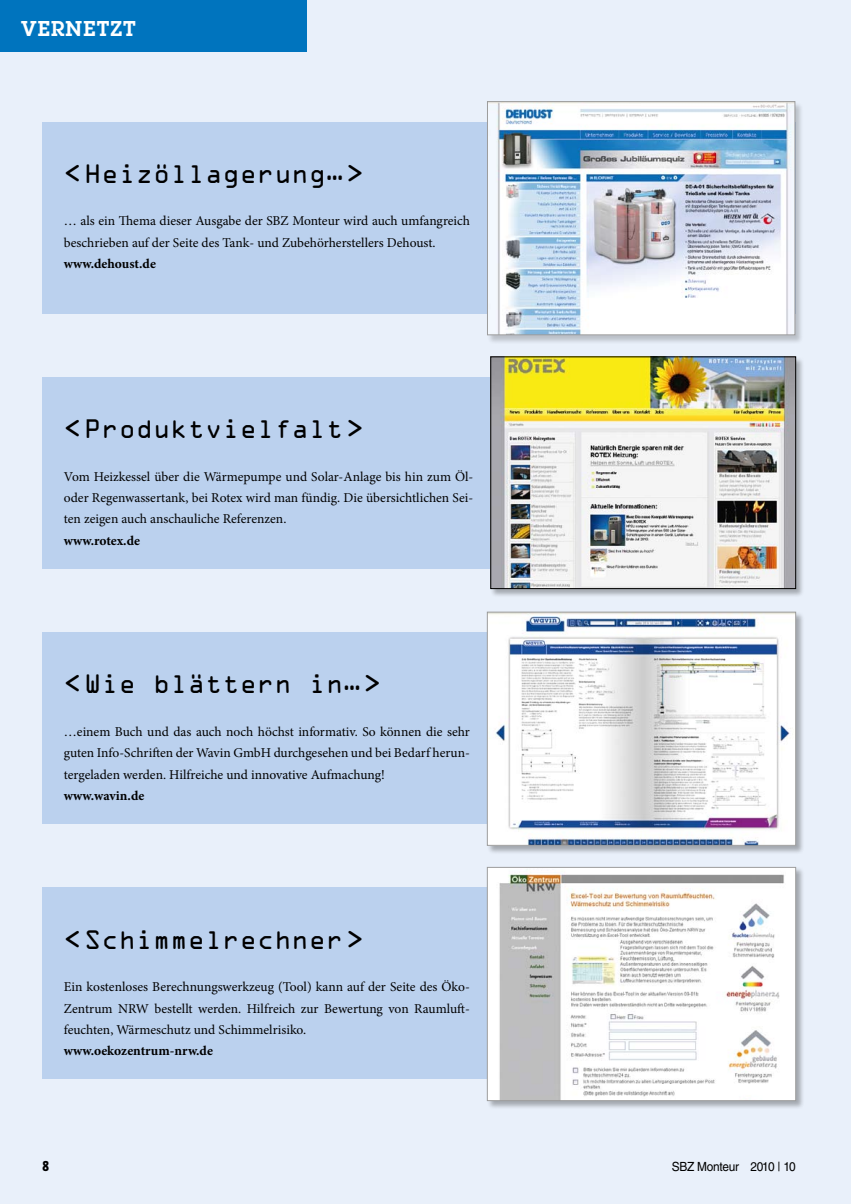
<style>
.page{position:relative;width:851px;height:1204px;background:#fff}
.page>*{position:absolute;margin:0;border:0;box-sizing:border-box;transform-origin:0 0}
.t1{font:24px "OCRA Std";color:#000}
.t2{font:600 21px "Lubalin Graph Std";letter-spacing:.05em;color:#fff}
.t3{font:13.5px/21.3px "Minion Pro";color:#000;text-align:justify}
.t4{font:700 13.5px "Minion Pro";color:#000}
.t5{font:800 condensed 13.5px "Tempo Std";color:#000}
.t6{font:12.6px "Helvetica LT Std";letter-spacing:-.02em;color:#000;scale:.94 1}
</style>
<div class="page">
<div style="left:0;top:0;width:850px;height:1203px;background:#e9f0fa"></div>
<div style="left:43px;top:632px;width:752px;height:192px;background:#bbd1ee"></div>
<div style="left:43px;top:377px;width:752px;height:192px;background:#bbd1ee"></div>
<div style="left:43px;top:122px;width:752px;height:192px;background:#bbd1ee"></div>
<div style="left:43px;top:887px;width:752px;height:192px;background:#bbd1ee"></div>
<div style="left:0;top:0;width:306px;height:51px;background:#0074be"></div>
<div style="left:486px;top:101px;width:317px;height:243px;background:#000;opacity:.2"></div>
<img style="left:489px;top:103px;width:304px;height:230px">
<div style="left:487px;top:101px;width:308px;height:234px;border:1px solid #9c9c9c"></div>
<div style="left:486px;top:611px;width:318px;height:243px;background:#000;opacity:.3"></div>
<img style="left:489px;top:613px;width:304px;height:230px">
<div style="left:487px;top:611px;width:308px;height:234px;border:1px solid #9c9c9c"></div>
<div style="left:490px;top:356px;width:315px;height:241px;background:#000;opacity:.3"></div>
<img style="left:492px;top:358px;width:301px;height:229px">
<div style="left:490px;top:356px;width:305px;height:233px;border:1px solid #000"></div>
<div style="left:486px;top:866px;width:318px;height:243px;background:#000;opacity:.3"></div>
<img style="left:489px;top:869px;width:304px;height:229px">
<div style="left:487px;top:867px;width:308px;height:233px;border:1px solid #9c9c9c"></div>
<h2 class="t2" style="left:21px;top:15px;width:116px">VERNETZT</h2>
<h1 class="t1" style="left:64px;top:163px;width:301px">&lt;Heizöllagerung…&gt;</h1>
<p class="t3" style="left:64px;top:210px;width:407px">… als ein Thema dieser Ausgabe der SBZ Monteur wird auch umfangreich beschrieben auf der Seite des Tank- und Zubehörherstellers Dehoust.</p>
<p class="t4" style="left:64px;top:254px;width:94px">www.dehoust.de</p>
<h1 class="t1" style="left:64px;top:418px;width:301px">&lt;Produktvielfalt&gt;</h1>
<p class="t3" style="left:64px;top:466px;width:411px">Vom Heizkessel über die Wärmepumpe und Solar-Anlage bis hin zum Öl&shy;oder Regenwassertank, bei Rotex wird man fündig. Die übersichtlichen Sei&shy;ten zeigen auch anschauliche Referenzen.</p>
<p class="t4" style="left:64px;top:530px;width:78px">www.rotex.de</p>
<h1 class="t1" style="left:64px;top:673px;width:319px">&lt;Wie blättern in…&gt;</h1>
<p class="t3" style="left:64px;top:721px;width:407px">…einem Buch und das auch noch höchst informativ. So können die sehr guten Info-Schriften der Wavin GmbH durchgesehen und bei Bedarf herun&shy;tergeladen werden. Hilfreiche und innovative Aufmachung!</p>
<p class="t4" style="left:64px;top:786px;width:82px">www.wavin.de</p>
<h1 class="t1" style="left:64px;top:928px;width:301px">&lt;Schimmelrechner&gt;</h1>
<p class="t3" style="left:64px;top:976px;width:407px">Ein kostenloses Berechnungswerkzeug (Tool) kann auf der Seite des Öko-Zentrum NRW bestellt werden. Hilfreich zur Bewertung von Raumluft&shy;feuchten, Wärmeschutz und Schimmelrisiko.</p>
<p class="t4" style="left:64px;top:1041px;width:151px">www.oekozentrum-nrw.de</p>
<p class="t5" style="left:43px;top:1157px;width:8px">8</p>
<p class="t6" style="left:671px;top:1158px;width:133px">SBZ Monteur 2010 | 10</p>
</div>
